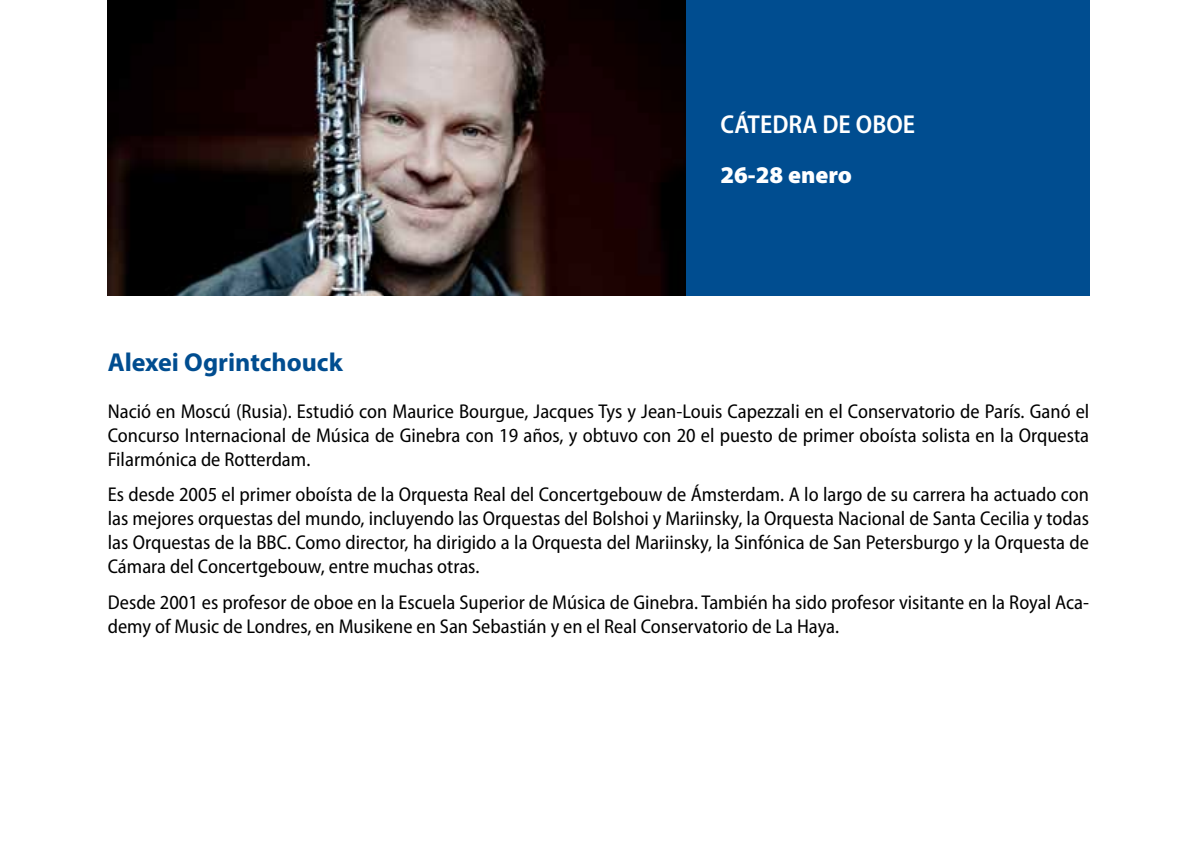
<style>
.page{position:relative;width:1197px;height:851px;background:#fff}
.page>*{position:absolute;margin:0;border:0;box-sizing:border-box;transform-origin:0 0}
.t1{font:700 26px "Myriad Pro";color:#004d90}
.t2{font:600 semi-condensed 26px "Myriad Pro";color:#fff}
.t3{font:900 24px "Myriad Pro";color:#fff}
.t4{font:semi-condensed 20px/24px "Myriad Pro";color:#000;text-align:justify}
</style>
<div class="page">
<img style="left:108px;top:0;width:578px;height:295px">
<div style="left:686px;top:0;width:403px;height:295px;background:#004d90"></div>
<h1 class="t2" style="left:720px;top:108px;width:196px">CÁTEDRA DE OBOE</h1>
<p class="t3" style="left:720px;top:159px;width:133px">26-28 enero</p>
<h1 class="t1" style="left:108px;top:345px;width:236px">Alexei Ogrintchouck</h1>
<p class="t4" style="left:108px;top:399px;width:982px">Nació en Moscú (Rusia). Estudió con Maurice Bourgue, Jacques Tys y Jean-Louis Capezzali en el Conservatorio de París. Ganó el Concurso Internacional de Música de Ginebra con 19 años, y obtuvo con 20 el puesto de primer oboísta solista en la Orquesta Filarmónica de Rotterdam.</p>
<p class="t4" style="left:108px;top:482px;width:982px">Es desde 2005 el primer oboísta de la Orquesta Real del Concertgebouw de Ámsterdam. A lo largo de su carrera ha actuado con las mejores orquestas del mundo, incluyendo las Orquestas del Bolshoi y Mariinsky, la Orquesta Nacional de Santa Cecilia y todas las Orquestas de la BBC. Como director, ha dirigido a la Orquesta del Mariinsky, la Sinfónica de San Petersburgo y la Orquesta de Cámara del Concertgebouw, entre muchas otras.</p>
<p class="t4" style="left:108px;top:589px;width:982px">Desde 2001 es profesor de oboe en la Escuela Superior de Música de Ginebra. También ha sido profesor visitante en la Royal Aca&shy;demy of Music de Londres, en Musikene en San Sebastián y en el Real Conservatorio de La Haya.</p>
</div>
